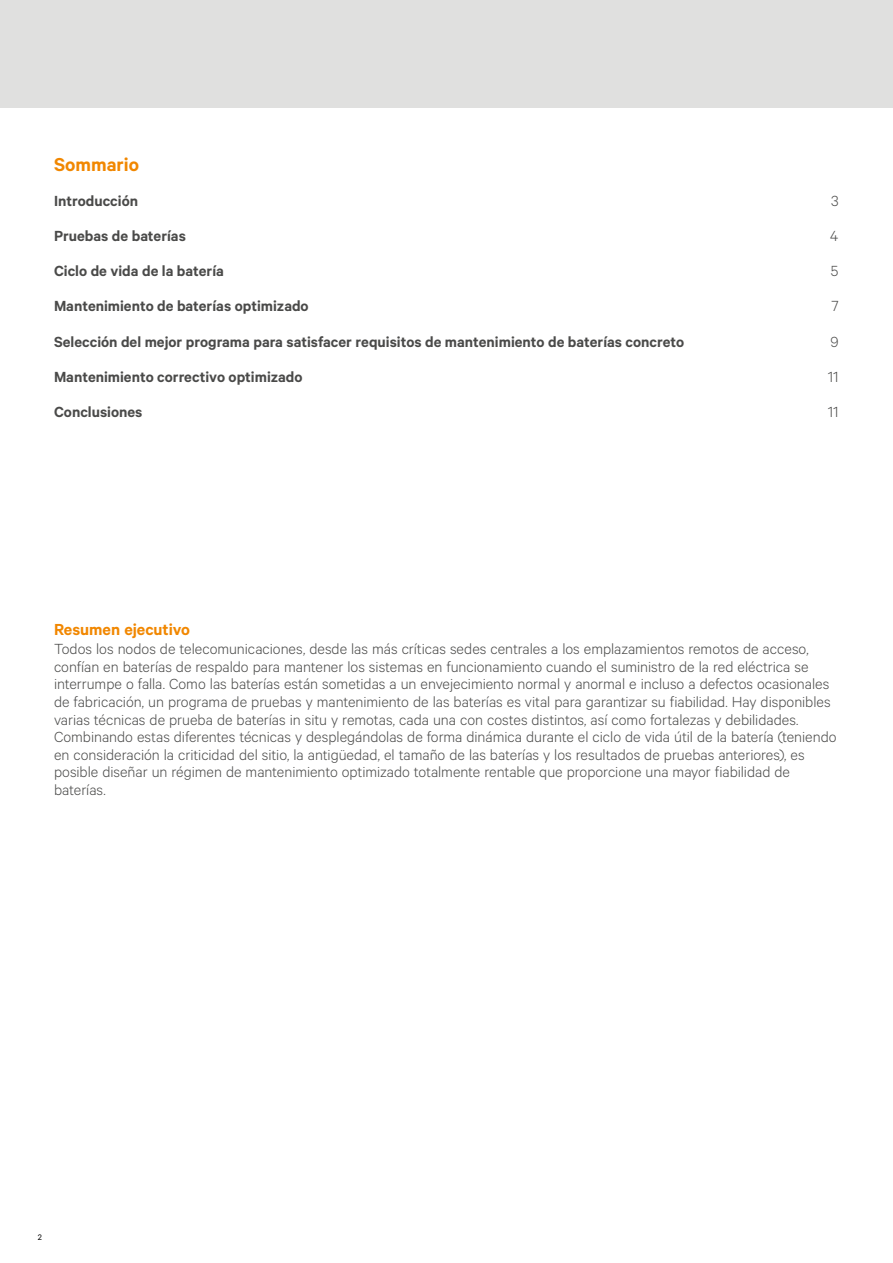
<style>
.page{position:relative;width:893px;height:1263px;background:#fff}
.page>*{position:absolute;margin:0;border:0;box-sizing:border-box;transform-origin:0 0}
.t1{font:600 21px "Calibre";color:#f18700}
.t2{font:600 18px "Calibre";letter-spacing:-.005em;color:#f18700}
.t3{font:300 16.5px/17.5px "Calibre";color:#4a4a49}
.t4{font:600 16.5px "Calibre";color:#4a4a49}
.t5{font:9px "Calibre";color:#000}
</style>
<div class="page">
<div style="left:0;top:0;width:893px;height:108px;background:#e0e0df"></div>
<p class="t1" style="left:54px;top:152px;width:87px">Sommario</p>
<p class="t4" style="left:54px;top:191px;width:86px">Introducción</p>
<p class="t3" style="left:831px;top:191px;width:9px">3</p>
<p class="t4" style="left:54px;top:226px;width:133px">Pruebas de baterías</p>
<p class="t3" style="left:830px;top:226px;width:10px">4</p>
<p class="t4" style="left:54px;top:261px;width:171px">Ciclo de vida de la batería</p>
<p class="t3" style="left:831px;top:262px;width:9px">5</p>
<p class="t4" style="left:54px;top:296px;width:256px">Mantenimiento de baterías optimizado</p>
<p class="t3" style="left:831px;top:297px;width:9px">7</p>
<p class="t4" style="left:54px;top:332px;width:632px">Selección del mejor programa para satisfacer requisitos de mantenimiento de baterías concreto</p>
<p class="t3" style="left:830px;top:332px;width:10px">9</p>
<p class="t4" style="left:54px;top:367px;width:250px">Mantenimiento correctivo optimizado</p>
<p class="t3" style="left:828px;top:367px;width:12px">11</p>
<p class="t4" style="left:54px;top:402px;width:90px">Conclusiones</p>
<p class="t3" style="left:828px;top:402px;width:12px">11</p>
<p class="t2" style="left:54px;top:619px;width:137px">Resumen ejecutivo</p>
<p class="t3" style="left:54px;top:640px;width:784px">Todos los nodos de telecomunicaciones, desde las más críticas sedes centrales a los emplazamientos remotos de acceso, confían en baterías de respaldo para mantener los sistemas en funcionamiento cuando el suministro de la red eléctrica se interrumpe o falla. Como las baterías están sometidas a un envejecimiento normal y anormal e incluso a defectos ocasionales de fabricación, un programa de pruebas y mantenimiento de las baterías es vital para garantizar su fiabilidad. Hay disponibles varias técnicas de prueba de baterías in situ y remotas, cada una con costes distintos, así como fortalezas y debilidades.<br>Combinando estas diferentes técnicas y desplegándolas de forma dinámica durante el ciclo de vida útil de la batería (teniendo en consideración la criticidad del sitio, la antigüedad, el tamaño de las baterías y los resultados de pruebas anteriores), es posible diseñar un régimen de mantenimiento optimizado totalmente rentable que proporcione una mayor fiabilidad de baterías.</p>
<p class="t5" style="left:38px;top:1232px;width:6px">2</p>
</div>
